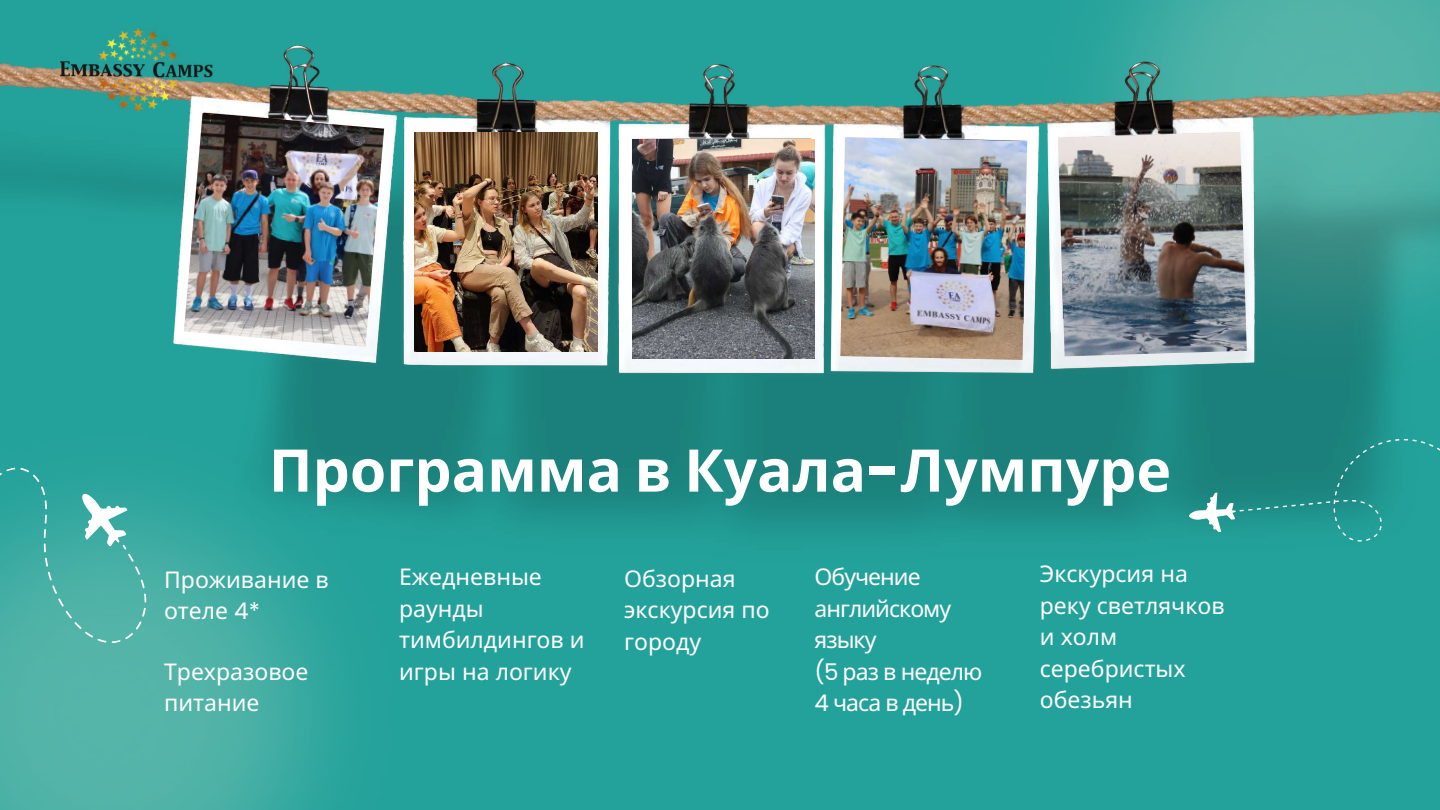
<style>
.page{position:relative;width:1440px;height:810px;background:#23a29b}
.page>*{position:absolute;margin:0;border:0;box-sizing:border-box;transform-origin:0 0}
.t1{font:700 58.9px "Noto Sans";color:#fff}
.t2{font:23px/31.5px "Noto Sans";color:#fff}
.t3{font:23px/31.5px "Noto Sans";letter-spacing:-.04em;color:#fff}
.s1{font-family:"Poppins"}
</style>
<div class="page">
<img style="left:0;top:564px;width:333px;height:246px">
<img style="left:1111px;top:0;width:329px;height:46px">
<img style="left:0;top:46px;width:1440px;height:518px">
<img style="left:632px;top:139px;width:182px;height:219px">
<img style="left:840px;top:137px;width:187px;height:223px">
<img style="left:415px;top:133px;width:182px;height:219px">
<img style="left:184px;top:113px;width:200px;height:234px">
<img style="left:1058px;top:132px;width:189px;height:224px">
<svg style="left:1188px;top:439px;width:252px;height:102px"></svg>
<svg style="left:0;top:441px;width:158px;height:231px"></svg>
<img style="left:61px;top:28px;width:151px;height:83px">
<h1 class="t1" style="left:269px;top:429px;width:904px">Программа в Куала<span class="s1">-</span>Лумпуре</h1>
<p class="t2" style="left:164px;top:563px;width:166px">Проживание в отеле <span class="s1">4*</span></p>
<p class="t2" style="left:164px;top:655px;width:146px">Трехразовое питание</p>
<p class="t2" style="left:399px;top:561px;width:187px">Ежедневные раунды тимбилдингов и игры на логику</p>
<p class="t2" style="left:1040px;top:557px;width:186px">Экскурсия на реку светлячков и холм серебристых обезьян</p>
<p class="t3" style="left:815px;top:561px;width:169px">Обучение английскому языку<br><span class="s1">(5</span> раз в неделю<br><span class="s1">4</span> часа в день<span class="s1">)</span></p>
<p class="t2" style="left:624px;top:562px;width:147px">Обзорная экскурсия по городу</p>
</div>
